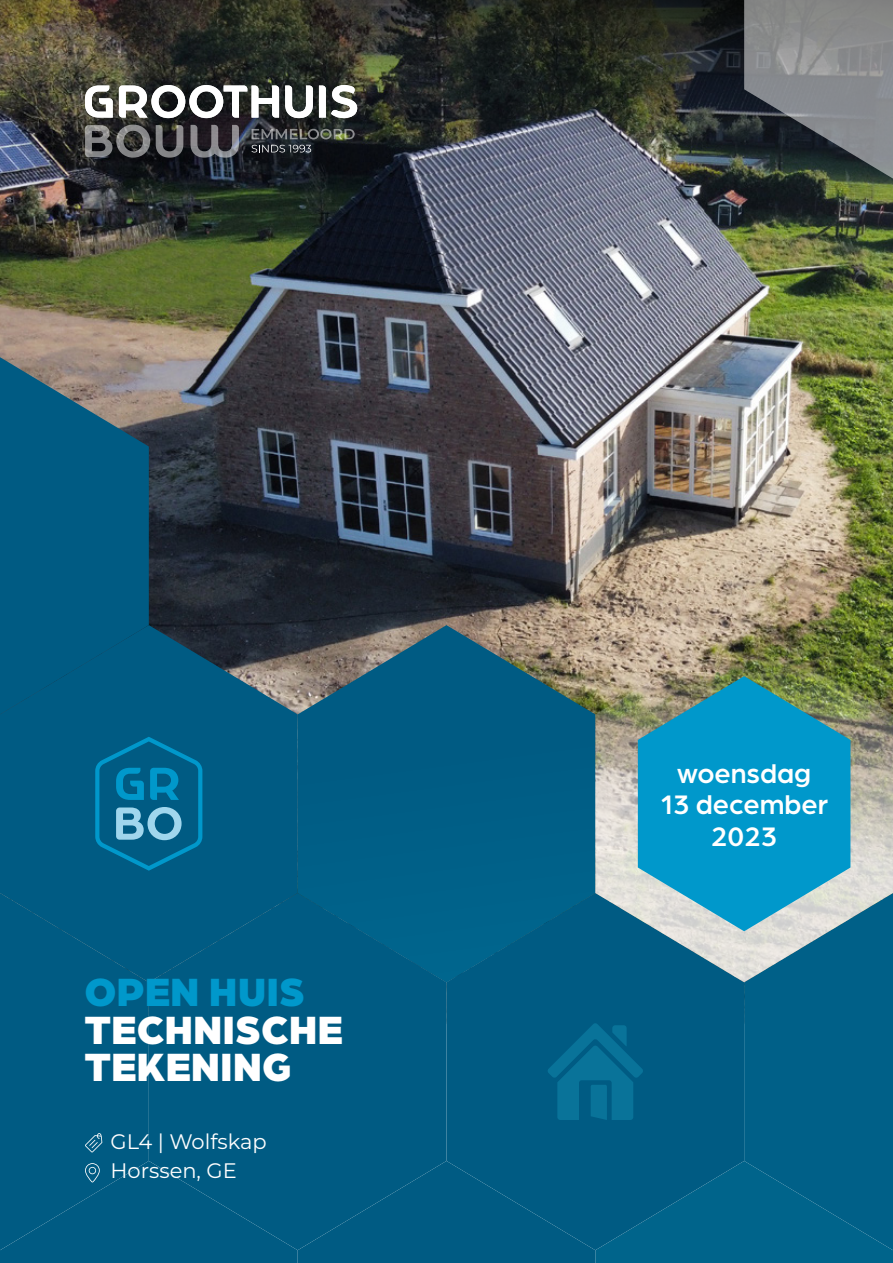
<style>
.page{position:relative;width:893px;height:1263px;background:#fff}
.page>*{position:absolute;margin:0;border:0;box-sizing:border-box;transform-origin:0 0}
.t1{font:900 42px/37.5px "Arboria";color:#fff}
.t2{font:900 42px "Arboria";color:#0098cb}
.t3{font:500 28.5px/31.5px "Arboria";color:#fff;text-align:center}
.t4{font:21px/28.5px "Montserrat";color:#fff}
</style>
<div class="page">
<img style="left:0;top:208px;width:893px;height:417px">
<img style="left:0;top:0;width:893px;height:208px">
<div style="left:446px;top:982px;width:298px;height:179px;background:#005b83"></div>
<div style="left:744px;top:982px;width:149px;height:179px;background:#006088"></div>
<svg style="left:298px;top:625px;width:297px;height:357px;background:#136181"></svg>
<img style="left:595px;top:625px;width:297px;height:357px">
<svg style="left:892px;top:625px;width:1px;height:357px"></svg>
<svg style="left:744px;top:0;width:149px;height:179px;background:#6f7475"></svg>
<div style="left:149px;top:893px;width:297px;height:268px;background:#005b83"></div>
<div style="left:0;top:982px;width:149px;height:179px;background:#005b83"></div>
<svg style="left:0;top:357px;width:149px;height:268px;background:#186181"></svg>
<svg style="left:0;top:625px;width:298px;height:357px;background:#065a7f"></svg>
<svg style="left:547px;top:1023px;width:96px;height:97px;background:#04688f"></svg>
<svg style="left:638px;top:676px;width:212px;height:255px;background:#2b9ebe"></svg>
<svg style="left:85px;top:1133px;width:17px;height:19px"></svg>
<svg style="left:0;top:1161px;width:893px;height:102px;background:#005d85"></svg>
<svg style="left:95px;top:737px;width:107px;height:134px;background:#0d7099"></svg>
<svg style="left:285px;top:86px;width:28px;height:32px"></svg>
<svg style="left:319px;top:85px;width:38px;height:33px"></svg>
<svg style="left:119px;top:85px;width:160px;height:33px"></svg>
<svg style="left:85px;top:86px;width:28px;height:32px"></svg>
<svg style="left:252px;top:145px;width:59px;height:7px"></svg>
<svg style="left:156px;top:125px;width:27px;height:33px"></svg>
<svg style="left:191px;top:125px;width:48px;height:33px;background:#555259"></svg>
<svg style="left:85px;top:125px;width:65px;height:33px;background:#5a5a5b"></svg>
<svg style="left:252px;top:129px;width:103px;height:10px"></svg>
<h1 class="t2" style="left:84px;top:962px;width:222px">OPEN HUIS</h1>
<h1 class="t1" style="left:84px;top:1008px;width:260px">TECHNISCHE<br>TEKENING</h1>
<p class="t4" style="left:111px;top:1127px;width:158px">GL4 | Wolfskap<br>Horssen, GE</p>
<p class="t3" style="left:660px;top:756px;width:170px">woensdag<br>13 december<br>2023</p>
</div>
